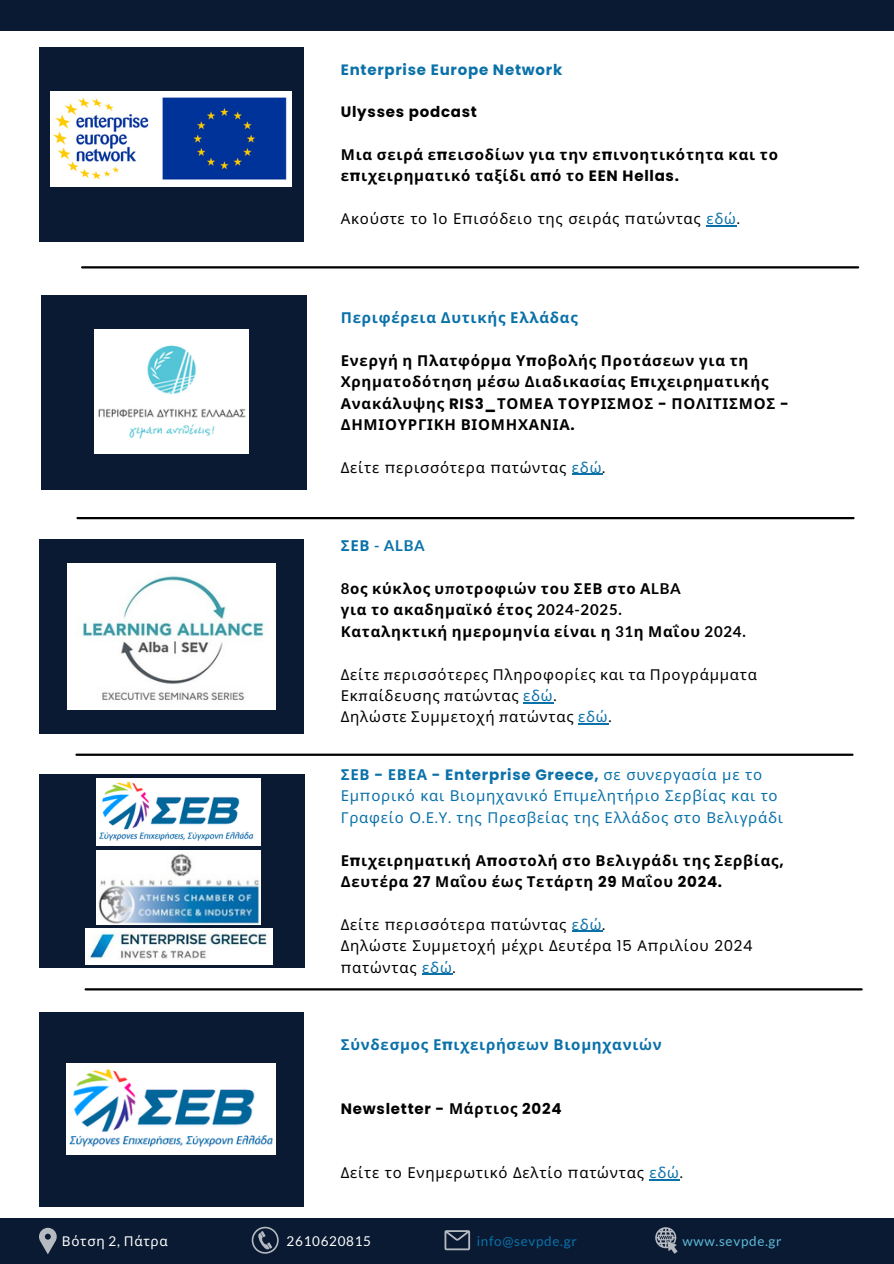
<style>
.page{position:relative;width:894px;height:1264px;background:#fff}
.page>*{position:absolute;margin:0;border:0;box-sizing:border-box;transform-origin:0 0}
.t1{font:700 15px/21.3px "Noto Sans";letter-spacing:.05em;color:#000}
.t2{font:15px/21.3px "Noto Sans";letter-spacing:.05em;color:#000}
.t3{font:15px/21.3px "Noto Sans";letter-spacing:.05em;color:#0a71a9}
.t4{font:700 15px "Poppins";letter-spacing:.05em;color:#0a71a9}
.t5{font:700 15px "Noto Sans";letter-spacing:.05em;color:#0a71a9}
.t6{font:700 15px "Poppins";letter-spacing:.05em;color:#000}
.t7{font:700 15px "Lato";color:#0a71a9}
.t8{font:13.5px "Lato";letter-spacing:.05em;color:#0a71a9}
.t9{font:13.5px "Lato";letter-spacing:.05em;color:#5eb9da}
.t10{font:13.5px "Noto Sans";letter-spacing:.05em;color:#fff}
.t11{font:13.5px "Lato";letter-spacing:.05em;color:#fff}
.s1{font-family:"Poppins"}
.s2{color:#0a71a9}
.s3{font-family:"Noto Sans"}
.s4{font-family:"Lato"}
.s5{font-family:"Noto Sans";font-weight:400}
</style>
<div class="page">
<div style="left:39px;top:47px;width:264px;height:194px;background:#0a1a32"></div>
<div style="left:0;top:0;width:893px;height:30px;background:#0a1a32"></div>
<hr style="left:82px;top:266px;width:775px;height:2px;background:#000">
<div style="left:39px;top:539px;width:264px;height:195px;background:#0a1a32"></div>
<hr style="left:77px;top:517px;width:776px;height:2px;background:#000">
<hr style="left:76px;top:753px;width:776px;height:2px;background:#000">
<div style="left:0;top:1218px;width:893px;height:45px;background:#0a1a32"></div>
<svg style="left:251px;top:1226px;width:27px;height:27px"></svg>
<svg style="left:444px;top:1230px;width:26px;height:20px"></svg>
<svg style="left:655px;top:1227px;width:22px;height:26px"></svg>
<svg style="left:39px;top:1227px;width:18px;height:27px"></svg>
<div style="left:39px;top:1012px;width:264px;height:194px;background:#0a1a32"></div>
<hr style="left:86px;top:988px;width:775px;height:2px;background:#000">
<div style="left:42px;top:295px;width:264px;height:195px;background:#0a1a32"></div>
<img style="left:66px;top:1063px;width:209px;height:91px">
<img style="left:94px;top:329px;width:154px;height:124px">
<img style="left:67px;top:563px;width:208px;height:146px">
<img style="left:51px;top:91px;width:240px;height:96px">
<hr style="left:706px;top:225px;width:30px;height:1px;background:#0a71a9">
<hr style="left:523px;top:702px;width:30px;height:1px;background:#0a71a9">
<hr style="left:578px;top:723px;width:30px;height:1px;background:#0a71a9">
<hr style="left:649px;top:1179px;width:30px;height:1px;background:#0a71a9">
<hr style="left:571px;top:474px;width:31px;height:1px;background:#0a71a9">
<div style="left:40px;top:774px;width:264px;height:194px;background:#0a1a32"></div>
<img style="left:97px;top:850px;width:163px;height:74px">
<img style="left:97px;top:778px;width:163px;height:67px">
<img style="left:85px;top:928px;width:187px;height:36px">
<hr style="left:571px;top:930px;width:31px;height:2px;background:#0a71a9">
<hr style="left:422px;top:973px;width:30px;height:1px;background:#0a71a9">
<p class="t4" style="left:341px;top:59px;width:223px">Enterprise Europe Network</p>
<p class="t6" style="left:341px;top:102px;width:138px">Ulysses podcast</p>
<p class="t1" style="left:341px;top:144px;width:438px">Μια σειρά ε<span class="s1">π</span>εισοδίων για την ε<span class="s1">π</span>ινοητικότητα και το ε<span class="s1">π</span>ιχειρηματικό ταξίδι α<span class="s1">π</span>ό το <span class="s1">EEN Hellas.</span></p>
<p class="t2" style="left:341px;top:208px;width:400px">Ακούστε το <span class="s1">1</span>ο Ε<span class="s1">π</span>ισόδειο της σειράς <span class="s1">π</span>ατώντας <span class="s2">εδώ</span><span class="s1">.</span></p>
<p class="t5" style="left:341px;top:307px;width:238px">Περιφέρεια Δυτικής Ελλάδας</p>
<p class="t1" style="left:341px;top:349px;width:449px">Ενεργή η Πλατφόρμα Υ<span class="s1">π</span>οβολής Προτάσεων για τη Χρηματοδότηση μέσω Διαδικασίας Ε<span class="s1">π</span>ιχειρηματικής Ανακάλυψης <span class="s1">RIS3_</span>ΤΟΜΕΑ ΤΟΥΡΙΣΜΟΣ <span class="s1">-</span> ΠΟΛΙΤΙΣΜΟΣ <span class="s1">- </span>ΔΗΜΙΟΥΡΓΙΚΗ ΒΙΟΜΗΧΑΝΙΑ<span class="s1">.</span></p>
<p class="t2" style="left:341px;top:456px;width:266px">Δείτε <span class="s1">π</span>ερισσότερα <span class="s1">π</span>ατώντας <span class="s2">εδώ</span><span class="s1">.</span></p>
<p class="t7" style="left:341px;top:536px;width:86px"><span class="s3">ΣΕΒ</span> - ALBA</p>
<p class="t1" style="left:341px;top:577px;width:406px"><span class="s4">8</span>ος κύκλος υ<span class="s4">π</span>οτροφιών του ΣΕΒ στο Α<span class="s4">LBA<br></span>για το ακαδημαϊκό έτος <span class="s4">2024-2025.<br></span>Καταληκτική ημερομηνία είναι η <span class="s4">31</span>η Μαΐου <span class="s4">2024.</span></p>
<p class="t2" style="left:341px;top:663px;width:417px">Δείτε <span class="s4">π</span>ερισσότερες Πληροφορίες και τα Προγράμματα<br>Εκ<span class="s4">π</span>αίδευσης <span class="s4">π</span>ατώντας <span class="s2">εδώ</span><span class="s4">.<br></span>Δηλώστε Συμμετοχή <span class="s4">π</span>ατώντας <span class="s2">εδώ</span><span class="s4">.</span></p>
<p class="t4" style="left:341px;top:764px;width:423px"><span class="s3">ΣΕΒ</span> - <span class="s3">ΕΒΕΑ</span> - Enterprise Greece, <span class="s5">σε συνεργασία με το</span></p>
<p class="t3" style="left:341px;top:785px;width:443px">Εμ<span class="s1">π</span>ορικό και Βιομηχανικό Ε<span class="s1">π</span>ιμελητήριο Σερβίας και το<br>Γραφείο Ο<span class="s1">.</span>Ε<span class="s1">.</span>Υ<span class="s1">.</span> της Πρεσβείας της Ελλάδος στο Βελιγράδι</p>
<p class="t1" style="left:341px;top:849px;width:444px">Ε<span class="s1">π</span>ιχειρηματική Α<span class="s1">π</span>οστολή στο Βελιγράδι της Σερβίας<span class="s1">,<br></span>Δευτέρα <span class="s1">27</span> Μαΐου έως Τετάρτη <span class="s1">29</span> Μαΐου <span class="s1">2024.</span></p>
<p class="t2" style="left:341px;top:913px;width:413px">Δείτε <span class="s1">π</span>ερισσότερα <span class="s1">π</span>ατώντας <span class="s2">εδώ</span><span class="s1">.<br></span>Δηλώστε Συμμετοχή μέχρι Δευτέρα <span class="s1">15</span> Α<span class="s1">π</span>ριλίου <span class="s1">2024 π</span>ατώντας <span class="s2">εδώ</span><span class="s1">.</span></p>
<p class="t5" style="left:341px;top:1034px;width:322px">Σύνδεσμος Ε<span class="s1">π</span>ιχειρήσεων Βιομηχανιών</p>
<p class="t6" style="left:341px;top:1098px;width:222px">Newsletter - <span class="s3">Μάρτιος</span> 2024</p>
<p class="t2" style="left:341px;top:1161px;width:343px">Δείτε το Ενημερωτικό Δελτίο <span class="s1">π</span>ατώντας <span class="s2">εδώ</span><span class="s1">.</span></p>
<p class="t10" style="left:62px;top:1230px;width:107px">Βότση <span class="s4">2,</span> Πάτρα</p>
<p class="t11" style="left:286px;top:1232px;width:86px">2610620815</p>
<p class="t8" style="left:476px;top:1232px;width:101px">info@sevpde.gr</p>
<p class="t9" style="left:682px;top:1232px;width:101px">www.sevpde.gr</p>
</div>
